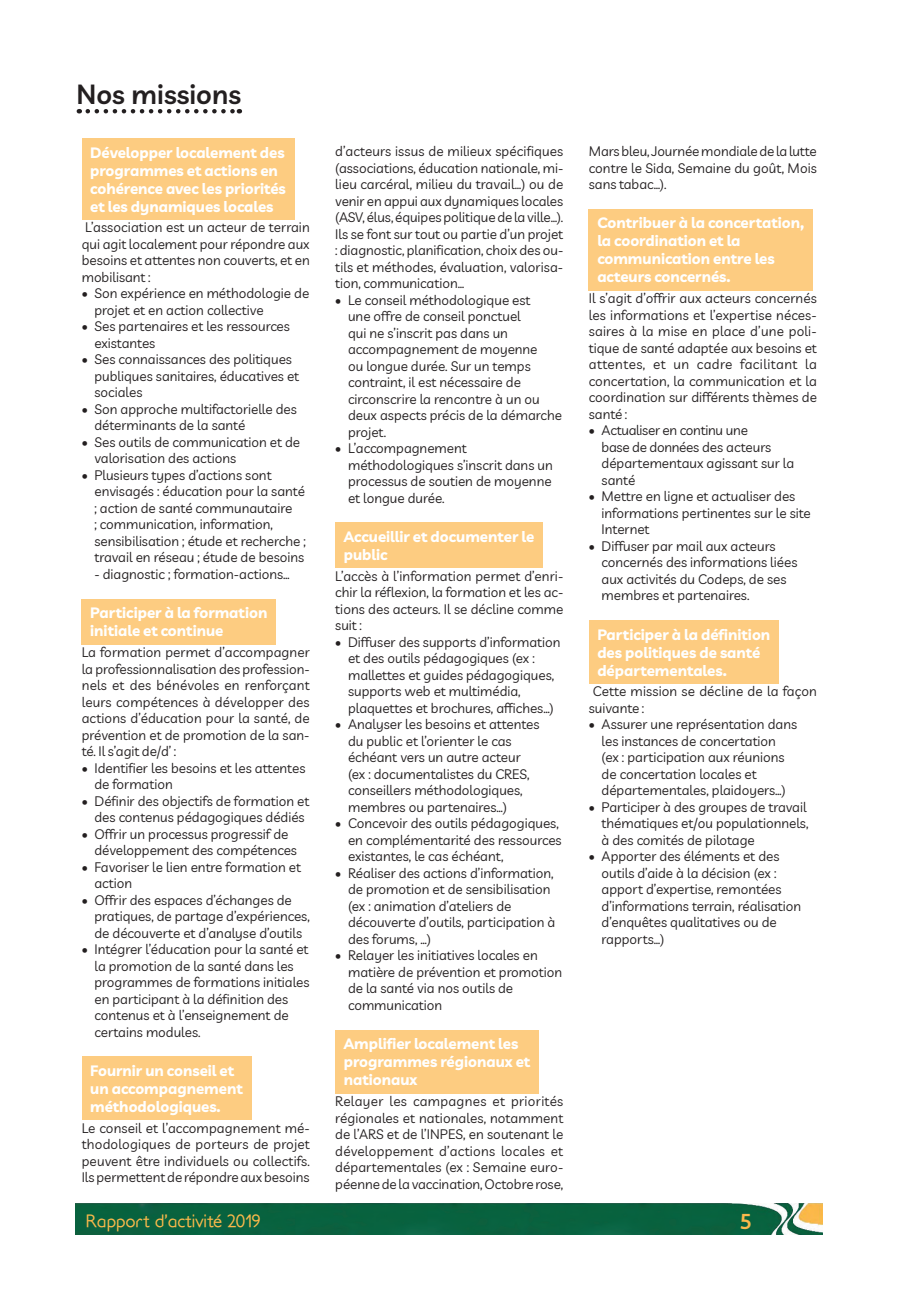
<style>
.page{position:relative;width:919px;height:1289px;background:#fff}
.page>*{position:absolute;margin:0;border:0;box-sizing:border-box;transform-origin:0 0}
.t1{font:600 27px "Livvic";color:#231f20}
.t2{font:600 21px "Livvic";color:#fbb94b}
.t3{font:18px "Soft Elegance";color:#fbb94b}
.t4{font:700 15px/18px "Livvic";color:#fff}
.t5{font:13.5px/16.5px "Livvic";color:#231f20}
</style>
<div class="page">
<img style="left:75px;top:1203px;width:747px;height:31px">
<svg style="left:88px;top:109px;width:152px;height:4px"></svg>
<div style="left:82px;top:138px;width:212px;height:82px;background:#fdcc81"></div>
<div style="left:82px;top:599px;width:194px;height:45px;background:#fdcc81"></div>
<div style="left:82px;top:1056px;width:169px;height:64px;background:#fdcc81"></div>
<div style="left:335px;top:522px;width:207px;height:46px;background:#fdcc81"></div>
<div style="left:335px;top:1029px;width:203px;height:64px;background:#fdcc81"></div>
<div style="left:588px;top:209px;width:224px;height:81px;background:#fdcc81"></div>
<div style="left:588px;top:620px;width:190px;height:63px;background:#fdcc81"></div>
<h1 class="t1" style="left:77px;top:73px;width:166px">Nos missions</h1>
<p class="t4" style="left:90px;top:142px;width:197px">Développer localement des programmes et actions en cohérence avec les priorités et les dynamiques locales</p>
<p class="t5" style="left:82px;top:218px;width:229px;text-align:justify">L’association est un acteur de terrain qui agit localement pour répondre aux besoins et attentes non couverts, et en mobilisant :</p>
<p class="t5" style="left:94px;top:284px;width:216px;text-indent:-13px">• Son expérience en méthodologie de projet et en action collective</p>
<p class="t5" style="left:94px;top:317px;width:197px;text-indent:-13px">• Ses partenaires et les ressources existantes</p>
<p class="t5" style="left:94px;top:350px;width:206px;text-indent:-13px">• Ses connaissances des politiques publiques sanitaires, éducatives et sociales</p>
<p class="t5" style="left:94px;top:400px;width:204px;text-indent:-13px">• Son approche multifactorielle des déterminants de la santé</p>
<p class="t5" style="left:94px;top:433px;width:207px;text-indent:-13px">• Ses outils de communication et de valorisation des actions</p>
<p class="t5" style="left:94px;top:466px;width:213px;text-indent:-13px">• Plusieurs types d’actions sont envisagés : éducation pour la santé ; action de santé communautaire<br>; communication, information, sensibilisation ; étude et recherche ; travail en réseau ; étude de besoins</p>
<p class="t5" style="left:94px;top:565px;width:197px">- diagnostic ; formation-actions…</p>
<p class="t4" style="left:90px;top:602px;width:179px">Participer à la formation initiale et continue</p>
<p class="t5" style="left:82px;top:643px;width:230px;text-align:justify">La formation permet d’accompagner la professionnalisation des profession&shy;nels et des bénévoles en renforçant leurs compétences à développer des actions d’éducation pour la santé, de prévention et de promotion de la san&shy;té. Il s’agit de/d’ :</p>
<p class="t5" style="left:94px;top:758px;width:212px;text-indent:-13px">• Identifier les besoins et les attentes de formation</p>
<p class="t5" style="left:82px;top:791px;width:229px;text-align:center">• Définir des objectifs de formation et des contenus pédagogiques dédiés</p>
<p class="t5" style="left:94px;top:824px;width:204px;text-indent:-13px">• Offrir un processus progressif de développement des compétences</p>
<p class="t5" style="left:94px;top:857px;width:208px;text-indent:-13px">• Favoriser le lien entre formation et action</p>
<p class="t5" style="left:94px;top:890px;width:217px;text-indent:-13px">• Offrir des espaces d’échanges de pratiques, de partage d’expériences, de découverte et d’analyse d’outils</p>
<p class="t5" style="left:94px;top:940px;width:216px;text-indent:-13px">• Intégrer l’éducation pour la santé et la promotion de la santé dans les programmes de formations initiales en participant à la définition des contenus et à l’enseignement de certains modules.</p>
<p class="t4" style="left:90px;top:1060px;width:154px">Fournir un conseil et un accompagnement méthodologiques.</p>
<p class="t5" style="left:82px;top:1118px;width:229px;text-align:justify">Le conseil et l’accompagnement mé&shy;thodologiques de porteurs de projet peuvent être individuels ou collectifs.<br>Ils permettent de répondre aux besoins</p>
<p class="t5" style="left:335px;top:142px;width:229px;text-align:justify">d’acteurs issus de milieux spécifiques (associations, éducation nationale, mi&shy;lieu carcéral, milieu du travail…) ou de venir en appui aux dynamiques locales (ASV, élus, équipes politique de la ville…).<br>Ils se font sur tout ou partie d’un projet : diagnostic, planification, choix des ou&shy;tils et méthodes, évaluation, valorisa&shy;tion, communication…</p>
<p class="t5" style="left:348px;top:291px;width:215px;text-indent:-13px">• Le conseil méthodologique est<br>une offre de conseil ponctuel<br>qui ne s’inscrit pas dans un accompagnement de moyenne<br>ou longue durée. Sur un temps contraint, il est nécessaire de circonscrire la rencontre à un ou deux aspects précis de la démarche projet.</p>
<p class="t5" style="left:348px;top:439px;width:206px;text-indent:-13px">• L’accompagnement méthodologiques s’inscrit dans un processus de soutien de moyenne et longue durée.</p>
<p class="t4" style="left:344px;top:526px;width:192px">Accueillir et documenter le public</p>
<p class="t5" style="left:335px;top:567px;width:230px;text-align:justify">L’accès à l’information permet d’enri&shy;chir la réflexion, la formation et les ac&shy;tions des acteurs. Il se décline comme suit :</p>
<p class="t5" style="left:348px;top:633px;width:214px;text-indent:-13px">• Diffuser des supports d’information et des outils pédagogiques (ex : mallettes et guides pédagogiques, supports web et multimédia, plaquettes et brochures, affiches…)</p>
<p class="t5" style="left:348px;top:715px;width:193px;text-indent:-13px">• Analyser les besoins et attentes du public et l’orienter le cas échéant vers un autre acteur (ex : documentalistes du CRES, conseillers méthodologiques, membres ou partenaires…)</p>
<p class="t5" style="left:348px;top:814px;width:215px;text-indent:-13px">• Concevoir des outils pédagogiques, en complémentarité des ressources existantes, le cas échéant,</p>
<p class="t5" style="left:348px;top:864px;width:209px;text-indent:-13px">• Réaliser des actions d’information, de promotion et de sensibilisation (ex : animation d’ateliers de découverte d’outils, participation à des forums, …)</p>
<p class="t5" style="left:348px;top:946px;width:216px;text-indent:-13px">• Relayer les initiatives locales en matière de prévention et promotion de la santé via nos outils de communication</p>
<p class="t4" style="left:344px;top:1033px;width:188px">Amplifier localement les programmes régionaux et nationaux</p>
<p class="t5" style="left:335px;top:1092px;width:229px;text-align:justify">Relayer les campagnes et priorités régionales et nationales, notamment de l’ARS et de l’INPES, en soutenant le développement d’actions locales et départementales (ex : Semaine euro&shy;péenne de la vaccination, Octobre rose,</p>
<p class="t5" style="left:588px;top:142px;width:229px;text-align:justify">Mars bleu, Journée mondiale de la lutte contre le Sida, Semaine du goût, Mois sans tabac…).</p>
<p class="t4" style="left:597px;top:213px;width:208px">Contribuer à la concertation, la coordination et la communication entre les acteurs concernés.</p>
<p class="t5" style="left:588px;top:289px;width:229px;text-align:justify">Il s’agit d’offrir aux acteurs concernés les informations et l’expertise néces&shy;saires à la mise en place d’une poli&shy;tique de santé adaptée aux besoins et attentes, et un cadre facilitant la concertation, la communication et la coordination sur différents thèmes de santé :</p>
<p class="t5" style="left:601px;top:421px;width:194px;text-indent:-13px">• Actualiser en continu une<br>base de données des acteurs départementaux agissant sur la santé</p>
<p class="t5" style="left:601px;top:487px;width:211px;text-indent:-13px">• Mettre en ligne et actualiser des informations pertinentes sur le site<br>Internet</p>
<p class="t5" style="left:601px;top:537px;width:197px;text-indent:-13px">• Diffuser par mail aux acteurs concernés des informations liées aux activités du Codeps, de ses membres et partenaires.</p>
<p class="t4" style="left:597px;top:624px;width:174px">Participer à la définition des politiques de santé départementales.</p>
<p class="t5" style="left:588px;top:682px;width:229px;text-indent:4px">Cette mission se décline de la façon suivante :</p>
<p class="t5" style="left:601px;top:715px;width:197px;text-indent:-13px">• Assurer une représentation dans les instances de concertation<br>(ex : participation aux réunions de concertation locales et départementales, plaidoyers…)</p>
<p class="t5" style="left:601px;top:798px;width:208px;text-indent:-13px">• Participer à des groupes de travail thématiques et/ou populationnels, à des comités de pilotage</p>
<p class="t5" style="left:601px;top:847px;width:201px;text-indent:-13px">• Apporter des éléments et des outils d’aide à la décision (ex : apport d’expertise, remontées d’informations terrain, réalisation d’enquêtes qualitatives ou de rapports…)</p>
<h3 class="t3" style="left:86px;top:1210px;width:176px">Rapport d’activité 2019</h3>
<h2 class="t2" style="left:739px;top:1205px;width:14px">5</h2>
</div>
